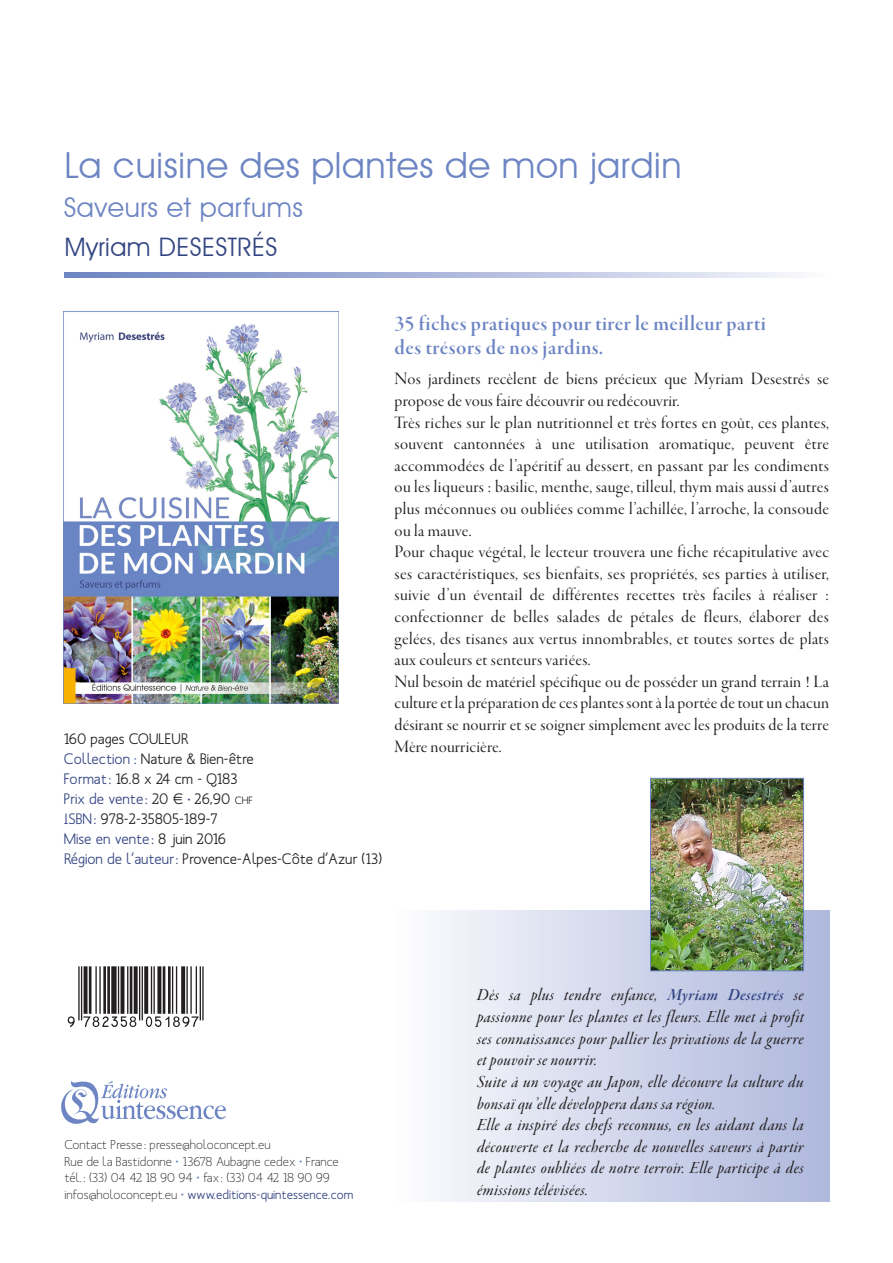
<style>
.page{position:relative;width:893px;height:1263px;background:#fff}
.page>*{position:absolute;margin:0;border:0;box-sizing:border-box;transform-origin:0 0}
.Titre{font:36px "Avant Garde IT Cby BT";letter-spacing:.02em;color:#6d85c3}
.Soutitre{font:27px "Avant Garde IT Cby BT";letter-spacing:.02em;color:#6d85c3}
.Auteur{font:25.5px "Avant Garde IT Cby BT";letter-spacing:.02em;color:#334582}
.Description{font:22.5px/24px "Garamond Premr Pro Smbd Disp";letter-spacing:.025em;color:#6d85c3}
.t1{font:18px/21.6px "Garamond Premr Pro Disp";letter-spacing:.01em;color:#231f20;text-align:justify}
.bio{font:18px/21.6px "Garamond Premr Pro Med It Disp";letter-spacing:.02em;color:#231f20;text-align:justify}
.t2{font:500 15px "Mank Sans";color:#231f20}
.t3{font:500 15px "Mank Sans";color:#334582}
.t4{font:12.75px/16.5px "Mank Sans";letter-spacing:.005em;color:#231f20}
.s1{color:#334582}
.s2{color:#231f20}
.s3{font-weight:400;font-size:12.75px}
.s4{font-size:10.5px;color:#231f20}
.s5{color:#6d85c3}
.s6{font-weight:500;color:#334582}
.s7{font-family:"Garamond Premr Pro Smbd It Disp";color:#334582}
</style>
<div class="page">
<svg style="left:61px;top:1081px;width:165px;height:43px"></svg>
<svg style="left:64px;top:273px;width:727px;height:4px;background:#acb7dc"></svg>
<img style="left:64px;top:311px;width:274px;height:392px">
<div style="left:395px;top:910px;width:434px;height:292px;background:linear-gradient(to right,#fcfcfe,#adb7dc)"></div>
<img style="left:652px;top:780px;width:150px;height:189px">
<div style="left:650px;top:778px;width:154px;height:193px;border:1px solid #6d85c3"></div>
<p class="Titre" style="left:64px;top:144px;width:618px">La cuisine des plantes de mon jardin</p>
<p class="Soutitre" style="left:64px;top:191px;width:241px">Saveurs et parfums</p>
<p class="Auteur" style="left:64px;top:232px;width:214px">Myriam DESESTRÉS</p>
<p class="t2" style="left:64px;top:729px;width:126px">160 pages COULEUR</p>
<p class="t2" style="left:64px;top:749px;width:192px"><span class="s1">Collection :</span> Nature &amp; Bien-être</p>
<p class="t2" style="left:64px;top:769px;width:175px"><span class="s1">Format :</span> 16.8 x 24 cm - Q183</p>
<p class="t3" style="left:64px;top:789px;width:190px">Prix de vente : <span class="s2">20 €</span> <span class="s3">•</span> <span class="s2">26,90</span> <span class="s4">chf</span></p>
<p class="t2" style="left:64px;top:809px;width:156px"><span class="s1">ISBN:</span> 978-2-35805-189-7</p>
<p class="t3" style="left:64px;top:829px;width:164px">Mise en vente : <span class="s2">8 juin 2016</span></p>
<p class="t2" style="left:64px;top:850px;width:320px"><span class="s1">Région de l’auteur:</span> Provence-Alpes-Côte d’Azur (13)</p>
<p class="Description" style="left:395px;top:312px;width:373px">35 fiches pratiques pour tirer le meilleur parti des trésors de nos jardins.</p>
<p class="t1" style="left:395px;top:369px;width:436px">Nos jardinets recèlent de biens précieux que Myriam Desestrés se propose de vous faire découvrir ou redécouvrir.</p>
<p class="t1" style="left:395px;top:412px;width:436px">Très riches sur le plan nutritionnel et très fortes en goût, ces plantes, souvent cantonnées à une utilisation aromatique, peuvent être accommodées de l’apéritif au dessert, en passant par les condiments ou les liqueurs : basilic, menthe, sauge, tilleul, thym mais aussi d’autres plus méconnues ou oubliées comme l’achillée, l’arroche, la consoude ou la mauve.</p>
<p class="t1" style="left:395px;top:541px;width:436px">Pour chaque végétal, le lecteur trouvera une fiche récapitulative avec ses caractéristiques, ses bienfaits, ses propriétés, ses parties à utiliser, suivie d’un éventail de différentes recettes très faciles à réaliser : confectionner de belles salades de pétales de fleurs, élaborer des gelées, des tisanes aux vertus innombrables, et toutes sortes de plats aux couleurs et senteurs variées.</p>
<p class="t1" style="left:395px;top:671px;width:436px">Nul besoin de matériel spécifique ou de posséder un grand terrain ! La culture et la préparation de ces plantes sont à la portée de tout un chacun désirant se nourrir et se soigner simplement avec les produits de la terre Mère nourricière.</p>
<p class="t4" style="left:64px;top:1136px;width:208px">Contact Presse : presse@holoconcept.eu</p>
<p class="t4" style="left:64px;top:1153px;width:290px">Rue de la Bastidonne <span class="s5">•</span> 13678 Aubagne cedex <span class="s5">•</span> France tél. : (33) 04 42 18 90 94 <span class="s5">•</span> fax : (33) 04 42 18 90 99 infos@holoconcept.eu <span class="s5">•</span> <span class="s6">www.editions-quintessence.com</span></p>
<p class="bio" style="left:477px;top:985px;width:328px">Dès sa plus tendre enfance, <span class="s7">Myriam Desestrés</span> se passionne pour les plantes et les fleurs. Elle met à profit ses connaissances pour pallier les privations de la guerre et pouvoir se nourrir.</p>
<p class="bio" style="left:477px;top:1072px;width:328px">Suite à un voyage au Japon, elle découvre la culture du bonsaï qu’elle développera dans sa région.</p>
<p class="bio" style="left:477px;top:1115px;width:328px">Elle a inspiré des chefs reconnus, en les aidant dans la découverte et la recherche de nouvelles saveurs à partir de plantes oubliées de notre terroir. Elle participe à des émissions télévisées.</p>
</div>
